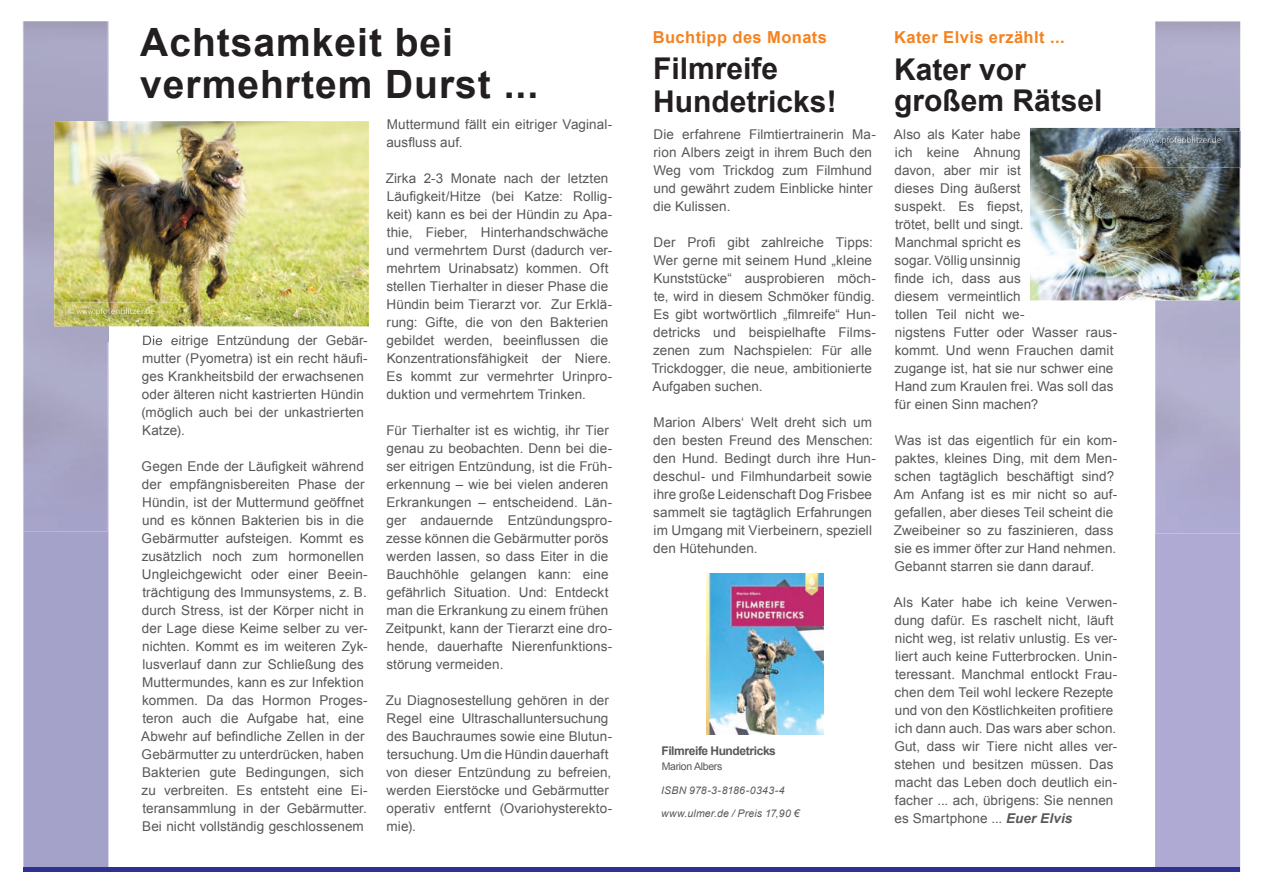
<style>
.page{position:relative;width:1263px;height:893px;background:#fff}
.page>*{position:absolute;margin:0;border:0;box-sizing:border-box;transform-origin:0 0}
.t1{font:700 39px/42px "Arial";letter-spacing:.025em;color:#231f20}
.t2{font:700 30px/33px "Arial";color:#231f20}
.t3{font:700 16.5px "Arial";letter-spacing:.025em;color:#f58220}
.t4{font:13.5px/18px "Arial";letter-spacing:.005em;color:#57585a}
.t5{font:700 12px "Arial";letter-spacing:-.035em;color:#57585a}
.t6{font:italic 10.5px "Arial";letter-spacing:.015em;color:#57585a}
.t7{font:10.5px "Arial";letter-spacing:-.03em;color:#57585a}
.s1{font-weight:700;font-style:italic}
</style>
<div class="page">
<div style="left:23px;top:531px;width:85px;height:336px;background:#a5a2ca"></div>
<div style="left:23px;top:867px;width:608px;height:5px;background:#2e3092"></div>
<img style="left:23px;top:21px;width:85px;height:510px">
<div style="left:1155px;top:533px;width:85px;height:339px;background:#afaad3"></div>
<div style="left:631px;top:867px;width:608px;height:5px;background:#2e3092"></div>
<div style="left:1155px;top:21px;width:85px;height:512px;background:#afaccc"></div>
<img style="left:1030px;top:128px;width:209px;height:172px">
<img style="left:1132px;top:131px;width:109px;height:36px">
<svg style="left:1135px;top:137px;width:6px;height:6px"></svg>
<img style="left:1143px;top:139px;width:16px;height:4px">
<img style="left:1160px;top:136px;width:61px;height:9px">
<img style="left:707px;top:573px;width:117px;height:162px">
<img style="left:54px;top:121px;width:315px;height:205px">
<img style="left:66px;top:303px;width:120px;height:39px">
<svg style="left:108px;top:326px;width:1px;height:16px"></svg>
<img style="left:143px;top:335px;width:43px;height:7px">
<svg style="left:69px;top:308px;width:6px;height:6px"></svg>
<img style="left:77px;top:310px;width:16px;height:4px">
<img style="left:94px;top:307px;width:60px;height:9px">
<h1 class="t1" style="left:140px;top:23px;width:399px">Achtsamkeit bei vermehrtem Durst ...</h1>
<p class="t4" style="left:142px;top:332px;width:228px">Die eitrige Entzündung der Gebär&shy;mutter (Pyometra) ist ein recht häufi&shy;ges Krankheitsbild der erwachsenen oder älteren nicht kastrierten Hündin (möglich auch bei der unkastrierten<br>Katze).</p>
<p class="t4" style="left:141px;top:458px;width:228px">Gegen Ende der Läufigkeit während der empfängnisbereiten Phase der Hündin, ist der Muttermund geöffnet und es können Bakterien bis in die Gebärmutter aufsteigen. Kommt es zusätzlich noch zum hormonellen Ungleichgewicht oder einer Beein&shy;trächtigung des Immunsystems, z. B. durch Stress, ist der Körper nicht in der Lage diese Keime selber zu ver&shy;nichten. Kommt es im weiteren Zyk&shy;lusverlauf dann zur Schließung des Muttermundes, kann es zur Infektion kommen. Da das Hormon Proges&shy;teron auch die Aufgabe hat, eine Abwehr auf befindliche Zellen in der Gebärmutter zu unterdrücken, haben Bakterien gute Bedingungen, sich zu verbreiten. Es entsteht eine Ei&shy;teransammlung in der Gebärmutter.<br>Bei nicht vollständig geschlossenem</p>
<p class="t4" style="left:386px;top:116px;width:227px">Muttermund fällt ein eitriger Vaginal&shy;ausfluss auf.</p>
<p class="t4" style="left:386px;top:170px;width:228px">Zirka 2-3 Monate nach der letzten Läufigkeit/Hitze (bei Katze: Rollig&shy;keit) kann es bei der Hündin zu Apa&shy;thie, Fieber, Hinterhandschwäche und vermehrtem Durst (dadurch ver&shy;mehrtem Urinabsatz) kommen. Oft stellen Tierhalter in dieser Phase die Hündin beim Tierarzt vor. Zur Erklä&shy;rung: Gifte, die von den Bakterien gebildet werden, beeinflussen die Konzentrationsfähigkeit der Niere.<br>Es kommt zur vermehrter Urinpro&shy;duktion und vermehrtem Trinken.</p>
<p class="t4" style="left:386px;top:422px;width:228px">Für Tierhalter ist es wichtig, ihr Tier genau zu beobachten. Denn bei die&shy;ser eitrigen Entzündung, ist die Früh&shy;erkennung – wie bei vielen anderen Erkrankungen – entscheidend. Län&shy;ger andauernde Entzündungspro&shy;zesse können die Gebärmutter porös werden lassen, so dass Eiter in die Bauchhöhle gelangen kann: eine gefährlich Situation. Und: Entdeckt man die Erkrankung zu einem frühen Zeitpunkt, kann der Tierarzt eine dro&shy;hende, dauerhafte Nierenfunktions&shy;störung vermeiden.</p>
<p class="t4" style="left:386px;top:691px;width:228px">Zu Diagnosestellung gehören in der<br>Regel eine Ultraschalluntersuchung des Bauchraumes sowie eine Blutun&shy;tersuchung. Um die Hündin dauerhaft von dieser Entzündung zu befreien, werden Eierstöcke und Gebärmutter operativ entfernt (Ovariohysterekto&shy;mie).</p>
<p class="t3" style="left:653px;top:26px;width:176px">Buchtipp des Monats</p>
<p class="t3" style="left:894px;top:26px;width:172px">Kater Elvis erzählt ...</p>
<h2 class="t2" style="left:653px;top:52px;width:185px">Filmreife<br>Hundetricks!</h2>
<h2 class="t2" style="left:894px;top:55px;width:210px;line-height:31.5px">Kater vor großem Rätsel</h2>
<p class="t4" style="left:653px;top:125px;width:224px">Die erfahrene Filmtiertrainerin Ma&shy;rion Albers zeigt in ihrem Buch den<br>Weg vom Trickdog zum Filmhund und gewährt zudem Einblicke hinter die Kulissen.</p>
<p class="t4" style="left:652px;top:233px;width:226px">Der Profi gibt zahlreiche Tipps:<br>Wer gerne mit seinem Hund „kleine Kunststücke“ ausprobieren möch&shy;te, wird in diesem Schmöker fündig.<br>Es gibt wortwörtlich „filmreife“ Hun&shy;detricks und beispielhafte Films&shy;zenen zum Nachspielen: Für alle Trickdogger, die neue, ambitionierte Aufgaben suchen.</p>
<p class="t4" style="left:653px;top:413px;width:224px">Marion Albers‘ Welt dreht sich um den besten Freund des Menschen: den Hund. Bedingt durch ihre Hun&shy;deschul- und Filmhundarbeit sowie ihre große Leidenschaft Dog Frisbee sammelt sie tagtäglich Erfahrungen im Umgang mit Vierbeinern, speziell den Hütehunden.</p>
<p class="t5" style="left:662px;top:743px;width:116px">Filmreife Hundetricks</p>
<p class="t7" style="left:662px;top:760px;width:62px">Marion Albers</p>
<p class="t6" style="left:661px;top:783px;width:125px">ISBN 978-3-8186-0343-4</p>
<p class="t6" style="left:661px;top:807px;width:140px">www.ulmer.de / Preis 17,90 €</p>
<p class="t4" style="left:894px;top:126px;width:225px">Also als Kater habe<br>ich keine Ahnung<br>davon, aber mir ist<br>dieses Ding äußerst<br>suspekt. Es fiepst,<br>trötet, bellt und singt.<br>Manchmal spricht es<br>sogar. Völlig unsinnig<br>finde ich, dass aus<br>diesem vermeintlich<br>tollen Teil nicht we-<br>nigstens Futter oder Wasser raus&shy;kommt. Und wenn Frauchen damit zugange ist, hat sie nur schwer eine<br>Hand zum Kraulen frei. Was soll das für einen Sinn machen?</p>
<p class="t4" style="left:894px;top:431px;width:225px">Was ist das eigentlich für ein kom&shy;paktes, kleines Ding, mit dem Men&shy;schen tagtäglich beschäftigt sind?<br>Am Anfang ist es mir nicht so auf&shy;gefallen, aber dieses Teil scheint die Zweibeiner so zu faszinieren, dass sie es immer öfter zur Hand nehmen.<br>Gebannt starren sie dann darauf.</p>
<p class="t4" style="left:894px;top:593px;width:225px">Als Kater habe ich keine Verwen&shy;dung dafür. Es raschelt nicht, läuft nicht weg, ist relativ unlustig. Es ver&shy;liert auch keine Futterbrocken. Unin&shy;teressant. Manchmal entlockt Frau&shy;chen dem Teil wohl leckere Rezepte und von den Köstlichkeiten profitiere ich dann auch. Das wars aber schon.<br>Gut, dass wir Tiere nicht alles ver&shy;stehen und besitzen müssen. Das macht das Leben doch deutlich ein&shy;facher ... ach, übrigens: Sie nennen es Smartphone ... <span class="s1">Euer Elvis</span></p>
</div>
